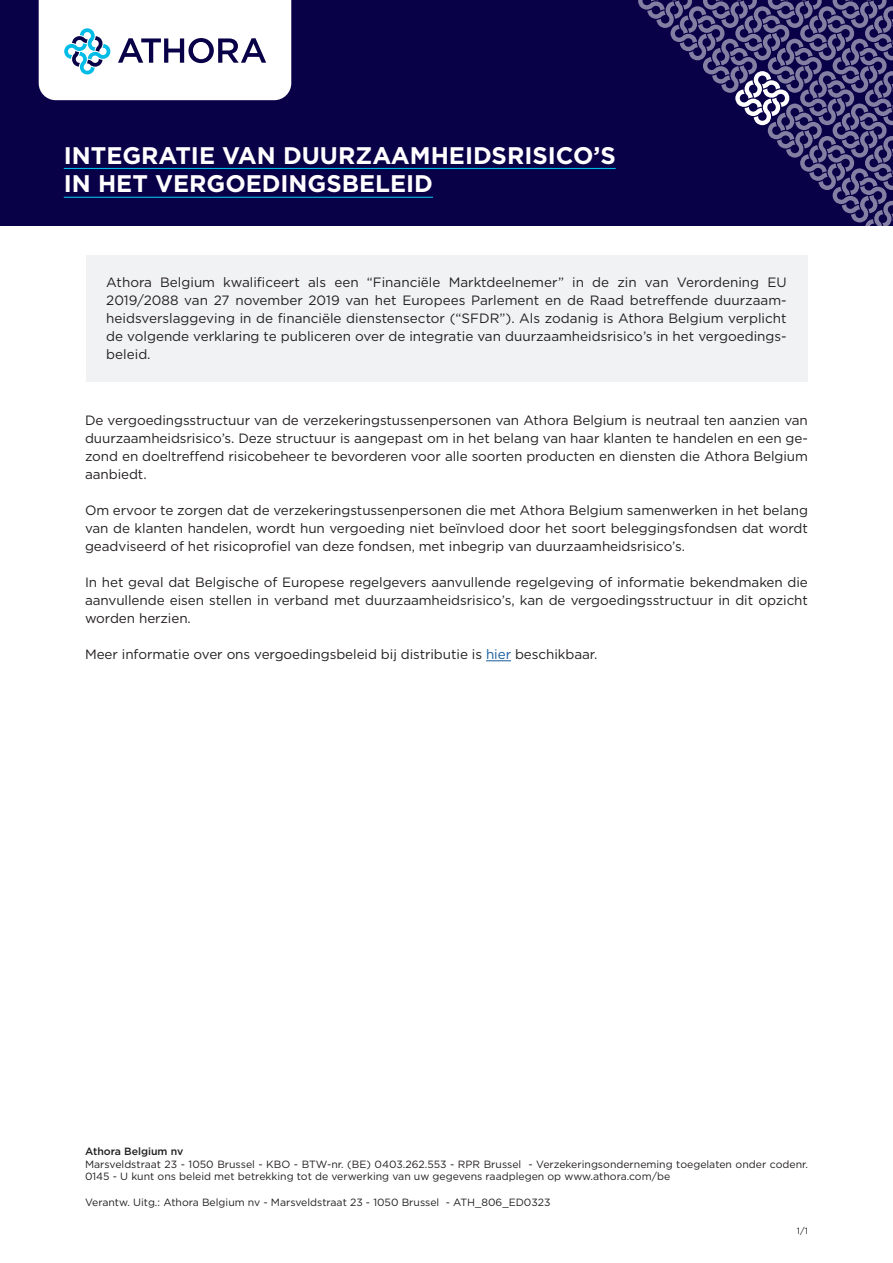
<style>
.page{position:relative;width:893px;height:1263px;background:#fff}
.page>*{position:absolute;margin:0;border:0;box-sizing:border-box;transform-origin:0 0}
.t1{font:700 24px "Gotham";color:#fff}
.t2{font:13.5px/18px "Gotham";letter-spacing:-.005em;color:#231f20;text-align:justify}
.t3{font:10.5px/12.6px "Gotham";color:#231f20}
.t4{font:500 10.5px "Gotham";color:#231f20}
.t5{font:9px "Gotham";color:#231f20}
.s1{color:#175d9e}
</style>
<div class="page">
<div style="left:0;top:0;width:893px;height:225px;background:#090148"></div>
<svg style="left:39px;top:0;width:252px;height:100px;background:#e7eaf0"></svg>
<svg style="left:614px;top:0;width:279px;height:226px"></svg>
<hr style="left:64px;top:168px;width:552px;height:1px;background:#02bce8">
<hr style="left:64px;top:197px;width:369px;height:1px;background:#02bce8">
<svg style="left:486px;top:660px;width:25px;height:1px"></svg>
<div style="left:86px;top:255px;width:721px;height:127px;background:#f0f2f4"></div>
<p class="t1" style="left:64px;top:139px;width:553px">INTEGRATIE VAN DUURZAAMHEIDSRISICO’S</p>
<p class="t1" style="left:64px;top:168px;width:371px">IN HET VERGOEDINGSBELEID</p>
<p class="t2" style="left:106px;top:273px;width:682px">Athora Belgium kwalificeert als een “Financiële Marktdeelnemer” in de zin van Verordening EU 2019/2088 van 27 november 2019 van het Europees Parlement en de Raad betreffende duurzaam&shy;heidsverslaggeving in de financiële dienstensector (“SFDR”). Als zodanig is Athora Belgium verplicht de volgende verklaring te publiceren over de integratie van duurzaamheidsrisico’s in het vergoedings&shy;beleid.</p>
<p class="t2" style="left:85px;top:411px;width:724px">De vergoedingsstructuur van de verzekeringstussenpersonen van Athora Belgium is neutraal ten aanzien van duurzaamheidsrisico’s. Deze structuur is aangepast om in het belang van haar klanten te handelen en een ge&shy;zond en doeltreffend risicobeheer te bevorderen voor alle soorten producten en diensten die Athora Belgium aanbiedt.</p>
<p class="t2" style="left:85px;top:501px;width:724px">Om ervoor te zorgen dat de verzekeringstussenpersonen die met Athora Belgium samenwerken in het belang van de klanten handelen, wordt hun vergoeding niet beïnvloed door het soort beleggingsfondsen dat wordt geadviseerd of het risicoprofiel van deze fondsen, met inbegrip van duurzaamheidsrisico’s.</p>
<p class="t2" style="left:85px;top:573px;width:724px">In het geval dat Belgische of Europese regelgevers aanvullende regelgeving of informatie bekendmaken die aanvullende eisen stellen in verband met duurzaamheidsrisico’s, kan de vergoedingsstructuur in dit opzicht worden herzien.</p>
<p class="t2" style="left:85px;top:645px;width:514px">Meer informatie over ons vergoedingsbeleid bij distributie is <span class="s1">hier</span> beschikbaar.</p>
<p class="t4" style="left:85px;top:1144px;width:100px">Athora Belgium nv</p>
<p class="t3" style="left:85px;top:1157px;width:724px">Marsveldstraat 23 - 1050 Brussel - KBO - BTW-nr. (BE) 0403.262.553 - RPR Brussel - Verzekeringsonderneming toegelaten onder codenr.<br>0145 - U kunt ons beleid met betrekking tot de verwerking van uw gegevens raadplegen op www.athora.com/be</p>
<p class="t3" style="left:85px;top:1195px;width:467px">Verantw. Uitg.: Athora Belgium nv - Marsveldstraat 23 - 1050 Brussel - ATH_806_ED0323</p>
<p class="t5" style="left:797px;top:1225px;width:13px">1/1</p>
</div>
